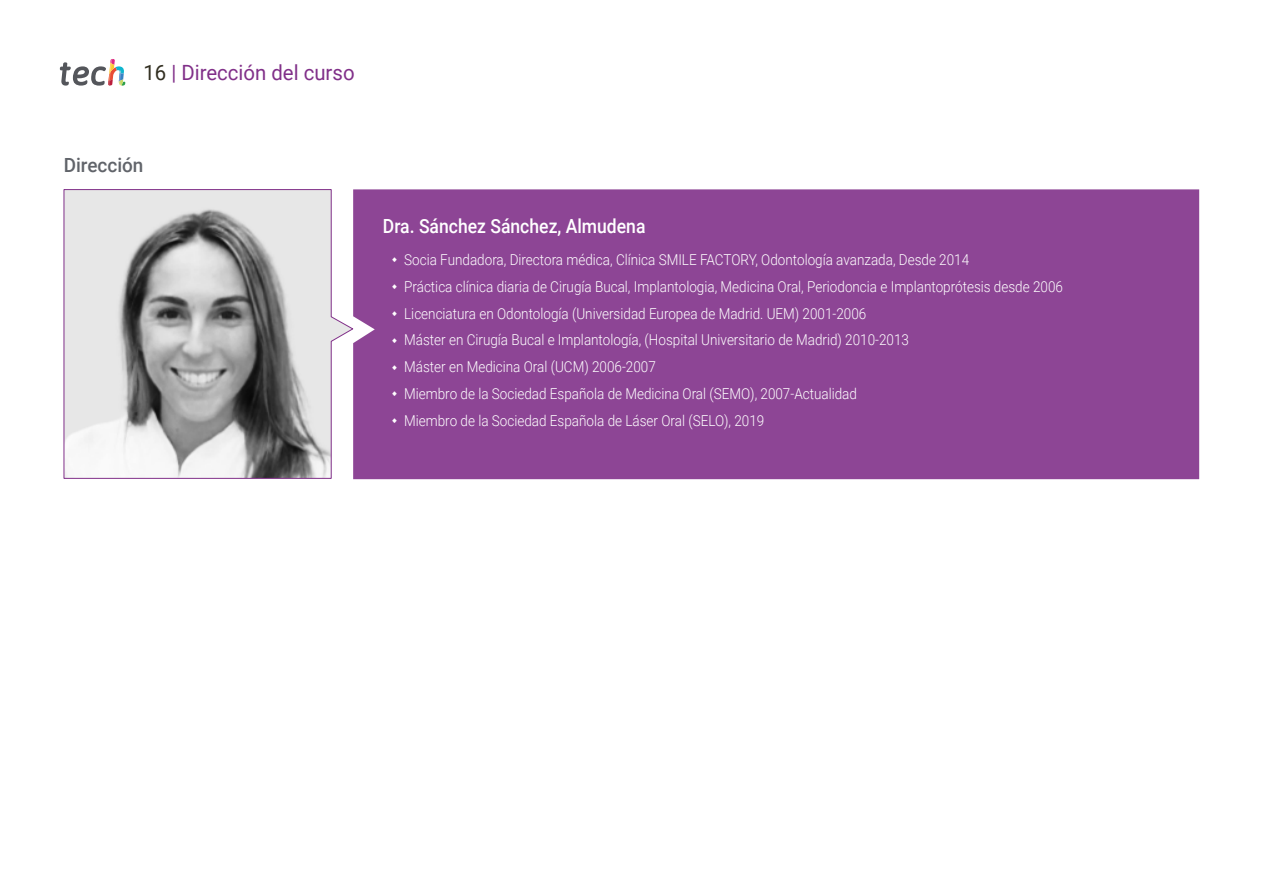
<style>
.page{position:relative;width:1263px;height:893px;background:#fff}
.page>*{position:absolute;margin:0;border:0;box-sizing:border-box;transform-origin:0 0}
.t1{font:21px "Roboto";color:#813089}
.t2{font:500 19.5px "Roboto";color:#fff;scale:.9 1}
.t3{font:500 19.5px "Roboto";color:#61646a}
.t4{font:300 15px/26.7px "Roboto";color:#fff;scale:.9 1}
.s1{color:#312e20}
</style>
<div class="page">
<svg style="left:60px;top:59px;width:65px;height:27px"></svg>
<div style="left:353px;top:189px;width:846px;height:290px;background:#8d4595"></div>
<svg style="left:64px;top:189px;width:289px;height:290px"></svg>
<svg style="left:392px;top:258px;width:5px;height:5px"></svg>
<svg style="left:392px;top:284px;width:5px;height:5px"></svg>
<svg style="left:392px;top:311px;width:5px;height:5px"></svg>
<svg style="left:392px;top:338px;width:5px;height:5px"></svg>
<svg style="left:392px;top:365px;width:5px;height:5px"></svg>
<svg style="left:392px;top:391px;width:5px;height:5px"></svg>
<svg style="left:392px;top:418px;width:5px;height:5px"></svg>
<h1 class="t1" style="left:144px;top:57px;width:213px"><span class="s1">16</span> | Dirección del curso</h1>
<h2 class="t3" style="left:64px;top:152px;width:81px">Dirección</h2>
<h2 class="t2" style="left:383px;top:213px;width:293px">Dra. Sánchez Sánchez, Almudena</h2>
<p class="t4" style="left:404px;top:246px;width:733px">Socia Fundadora, Directora médica, Clínica SMILE FACTORY, Odontología avanzada, Desde 2014<br>Práctica clínica diaria de Cirugía Bucal, Implantologia, Medicina Oral, Periodoncia e Implantoprótesis desde 2006<br>Licenciatura en Odontología (Universidad Europea de Madrid. UEM) 2001-2006<br>Máster en Cirugía Bucal e Implantología, (Hospital Universitario de Madrid) 2010-2013<br>Máster en Medicina Oral (UCM) 2006-2007<br>Miembro de la Sociedad Española de Medicina Oral (SEMO), 2007-Actualidad<br>Miembro de la Sociedad Española de Láser Oral (SELO), 2019</p>
</div>
